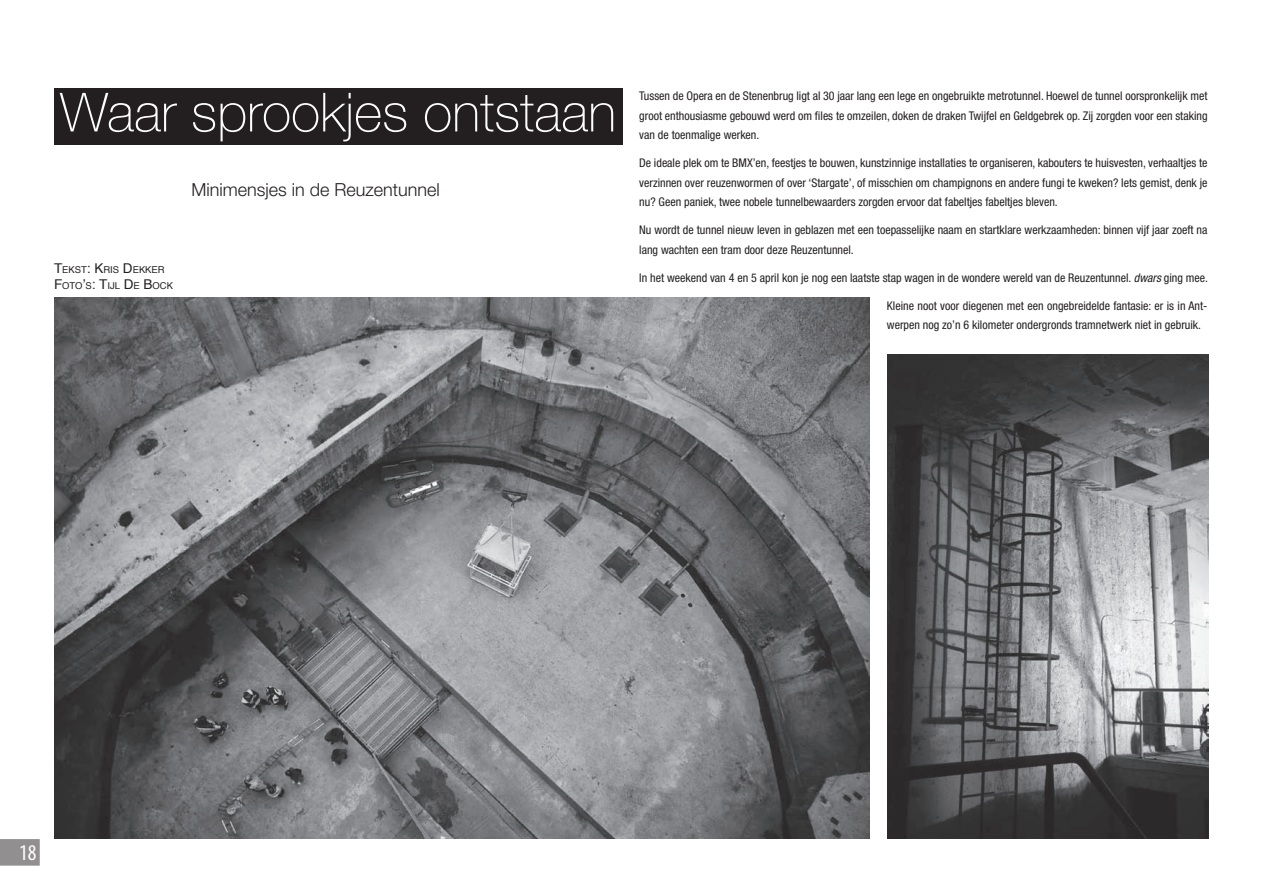
<style>
.page{position:relative;width:1263px;height:893px;background:#fff}
.page>*{position:absolute;margin:0;border:0;box-sizing:border-box;transform-origin:0 0}
.t1{font:100 54px "Helvetica Neue LT Std";color:#fff}
.t2{font:condensed 22.5px "Myriad Pro";color:#fff}
.t3{font:300 18px "Helvetica Neue LT Std";color:#231f20}
.t4{font:condensed 12px/19.5px "Helvetica Neue LT Std";color:#231f20;text-align:justify}
.t5{font:9.45px/16.2px "Helvetica";color:#231f20}
.s1{font-size:13.5px}
.s2{font-style:italic}
</style>
<div class="page">
<svg style="left:0;top:839px;width:40px;height:27px"></svg>
<div style="left:54px;top:88px;width:568px;height:57px;background:#231f20"></div>
<img style="left:54px;top:298px;width:815px;height:541px">
<img style="left:887px;top:355px;width:322px;height:484px">
<h1 class="t1" style="left:60px;top:81px;width:558px">Waar sprookjes ontstaan</h1>
<h3 class="t3" style="left:192px;top:179px;width:250px">Minimensjes in de Reuzentunnel</h3>
<p class="t5" style="left:54px;top:262px;width:121px"><span class="s1">T</span>EKST<span class="s1">: K</span>RIS <span class="s1">D</span>EKKER<br><span class="s1">F</span>OTO<span class="s1">’</span>S<span class="s1">: T</span>IJL <span class="s1">D</span>E <span class="s1">B</span>OCK</p>
<p class="t4" style="left:639px;top:86px;width:570px">Tussen de Opera en de Stenenbrug ligt al 30 jaar lang een lege en ongebruikte metrotunnel. Hoewel de tunnel oorspronkelijk met groot enthousiasme gebouwd werd om files te omzeilen, doken de draken Twijfel en Geldgebrek op. Zij zorgden voor een staking van de toenmalige werken.</p>
<p class="t4" style="left:639px;top:153px;width:570px">De ideale plek om te BMX’en, feestjes te bouwen, kunstzinnige installaties te organiseren, kabouters te huisvesten, verhaaltjes te verzinnen over reuzenwormen of over ‘Stargate’, of misschien om champignons en andere fungi te kweken? Iets gemist, denk je nu? Geen paniek, twee nobele tunnelbewaarders zorgden ervoor dat fabeltjes fabeltjes bleven.</p>
<p class="t4" style="left:639px;top:220px;width:570px">Nu wordt de tunnel nieuw leven in geblazen met een toepasselijke naam en startklare werkzaamheden: binnen vijf jaar zoeft na lang wachten een tram door deze Reuzentunnel.</p>
<p class="t4" style="left:639px;top:267px;width:570px">In het weekend van 4 en 5 april kon je nog een laatste stap wagen in de wondere wereld van de Reuzentunnel. <span class="s2">dwars</span> ging mee.</p>
<p class="t4" style="left:887px;top:295px;width:322px">Kleine noot voor diegenen met een ongebreidelde fantasie: er is in Ant&shy;werpen nog zo’n 6 kilometer ondergronds tramnetwerk niet in gebruik.</p>
<h2 class="t2" style="left:19px;top:840px;width:19px">18</h2>
</div>
